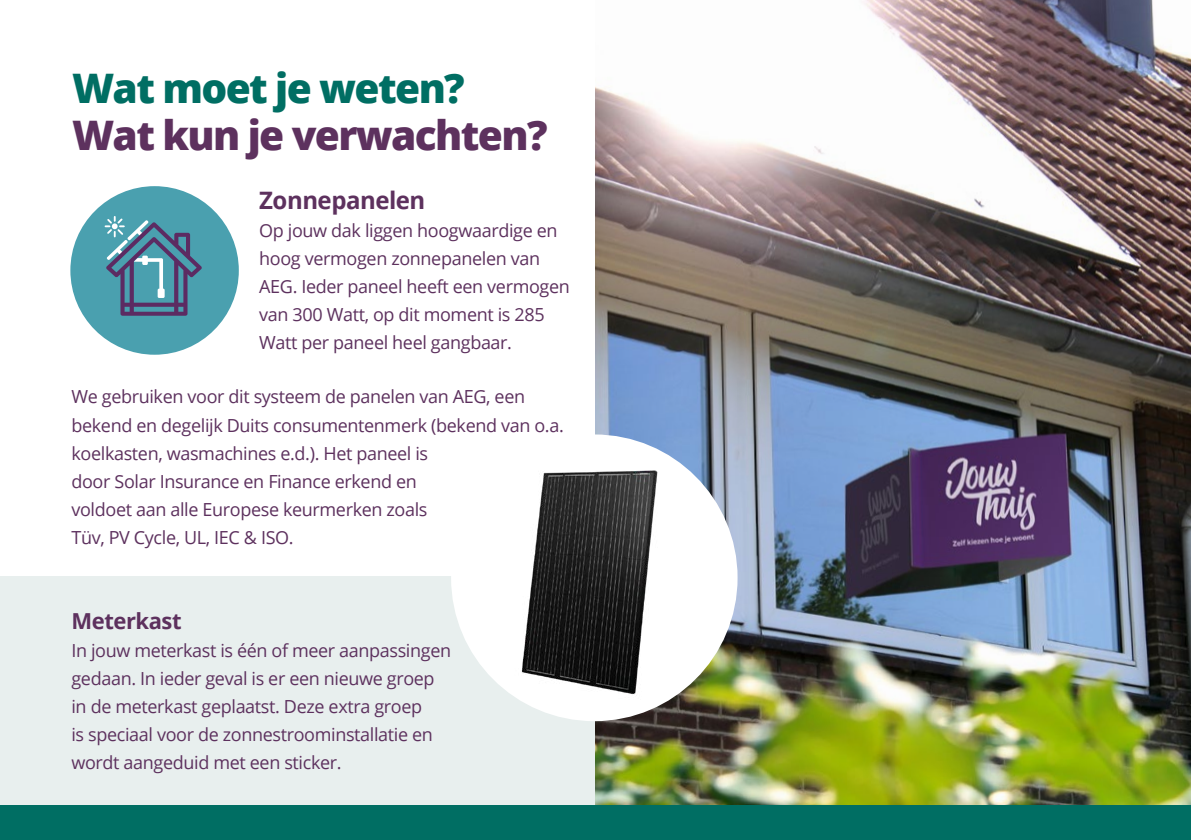
<style>
.page{position:relative;width:1191px;height:840px;background:#fff}
.page>*{position:absolute;margin:0;border:0;box-sizing:border-box;transform-origin:0 0}
.t1{font:800 40.6px "Open Sans";letter-spacing:-.04em;color:#5d315e}
.t2{font:800 40.6px "Open Sans";letter-spacing:-.04em;color:#006e63}
.t3{font:700 24px "Open Sans";letter-spacing:-.02em;color:#5d315e}
.t4{font:700 22px "Open Sans";letter-spacing:-.02em;color:#5d315e}
.t5{font:18px/28px "Open Sans";letter-spacing:-.02em;color:#5d315e}
</style>
<div class="page">
<div style="left:0;top:804px;width:1191px;height:35px;background:#006e63"></div>
<div style="left:0;top:576px;width:1191px;height:228px;background:#e8efee"></div>
<img style="left:595px;top:0;width:596px;height:804px">
<div style="left:70px;top:186px;width:169px;height:168px;background:#4aa0af;border-radius:50%"></div>
<svg style="left:105px;top:217px;width:97px;height:98px"></svg>
<div style="left:451px;top:434px;width:286px;height:286px;background:#fff;border-radius:50%"></div>
<img style="left:508px;top:470px;width:161px;height:234px">
<h1 class="t2" style="left:72px;top:57px;width:394px">Wat moet je weten?</h1>
<h1 class="t1" style="left:72px;top:104px;width:477px">Wat kun je verwachten?</h1>
<h2 class="t3" style="left:259px;top:183px;width:168px">Zonnepanelen</h2>
<p class="t5" style="left:259px;top:216px;width:312px">Op jouw dak liggen hoogwaardige en hoog vermogen zonnepanelen van AEG. Ieder paneel heeft een vermogen van 300 Watt, op dit moment is 285<br>Watt per paneel heel gangbaar.</p>
<p class="t5" style="left:71px;top:382px;width:494px">We gebruiken voor dit systeem de panelen van AEG, een bekend en degelijk Duits consumentenmerk (bekend van o.a. koelkasten, wasmachines e.d.). Het paneel is<br>door Solar Insurance en Finance erkend en<br>voldoet aan alle Europese keurmerken zoals<br>Tüv, PV Cycle, UL, IEC &amp; ISO.</p>
<p class="t4" style="left:71px;top:605px;width:112px">Meterkast</p>
<p class="t5" style="left:71px;top:635px;width:381px">In jouw meterkast is één of meer aanpassingen gedaan. In ieder geval is er een nieuwe groep in de meterkast geplaatst. Deze extra groep<br>is speciaal voor de zonnestroominstallatie en wordt aangeduid met een sticker.</p>
</div>
